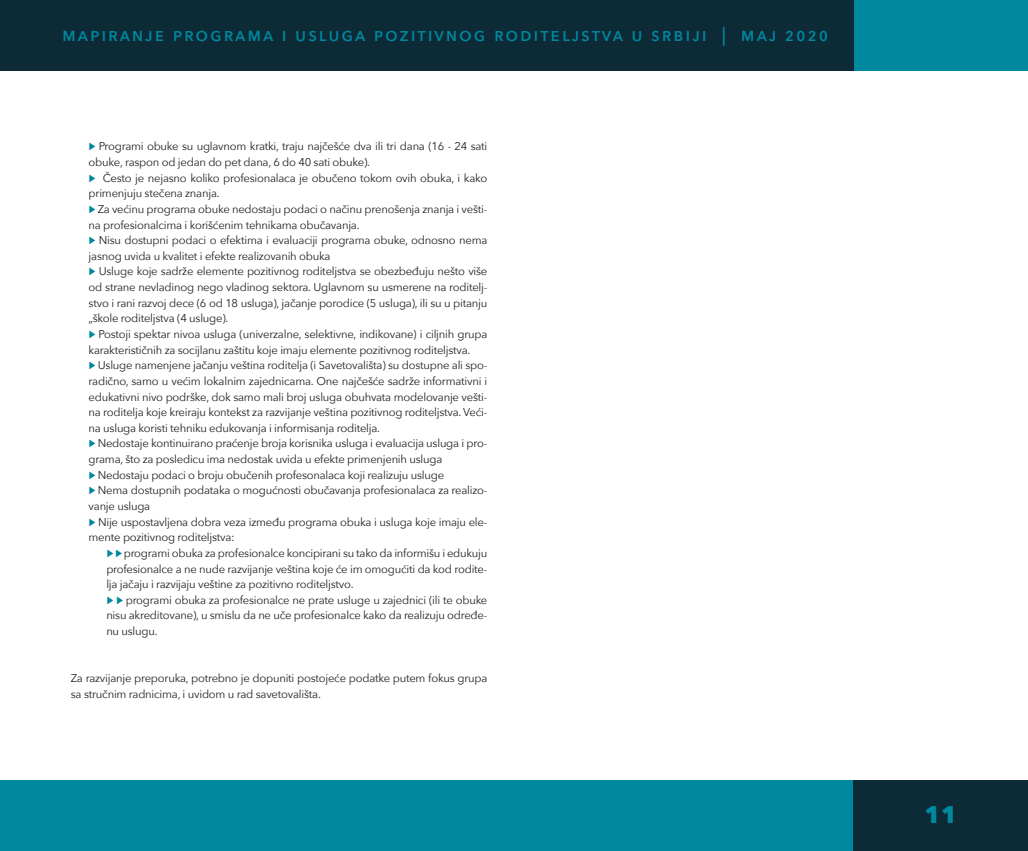
<style>
.page{position:relative;width:1028px;height:851px;background:#fff}
.page>*{position:absolute;margin:0;border:0;box-sizing:border-box;transform-origin:0 0}
.t1{font:700 30px "Avenir Next";color:#00889f}
.t2{font:500 18.75px "Avenir Next";letter-spacing:.1em;color:#00889f}
.t3{font:11.25px/15.6px "Avenir Next";letter-spacing:-.02em;color:#231f20}
.s1{font-family:"Cera PRO";font-weight:900;font-size:10.88px;color:#00889f}
</style>
<div class="page">
<div style="left:0;top:0;width:1028px;height:71px;background:#00889f"></div>
<div style="left:0;top:0;width:853px;height:71px;background:#0c2b37"></div>
<div style="left:0;top:780px;width:1028px;height:70px;background:#00889f"></div>
<div style="left:853px;top:780px;width:175px;height:70px;background:#0c2b37"></div>
<h2 class="t2" style="left:62px;top:19px;width:767px">mapiranje programa i usluga pozitivnog roditeljstva u srbiji | maj 2020</h2>
<p class="t3" style="left:89px;top:138px;width:400px"><span class="s1">▶</span> Programi obuke su uglavnom kratki, traju najčešće dva ili tri dana (16 - 24 sati obuke, raspon od jedan do pet dana, 6 do 40 sati obuke).<br><span class="s1">▶</span> Često je nejasno koliko profesionalaca je obučeno tokom ovih obuka, i kako primenjuju stečena znanja.<br><span class="s1">▶</span> Za većinu programa obuke nedostaju podaci o načinu prenošenja znanja i vešti&shy;na profesionalcima i korišćenim tehnikama obučavanja.<br><span class="s1">▶</span> Nisu dostupni podaci o efektima i evaluaciji programa obuke, odnosno nema jasnog uvida u kvalitet i efekte realizovanih obuka<br><span class="s1">▶</span> Usluge koje sadrže elemente pozitivnog roditeljstva se obezbeđuju nešto više od strane nevladinog nego vladinog sektora. Uglavnom su usmerene na roditelj&shy;stvo i rani razvoj dece (6 od 18 usluga), jačanje porodice (5 usluga), ili su u pitanju „škole roditeljstva (4 usluge).<br><span class="s1">▶</span> Postoji spektar nivoa usluga (univerzalne, selektivne, indikovane) i ciljnih grupa karakterističnih za socijlanu zaštitu koje imaju elemente pozitivnog roditeljstva.<br><span class="s1">▶</span> Usluge namenjene jačanju veština roditelja (i Savetovališta) su dostupne ali spo&shy;radično, samo u većim lokalnim zajednicama. One najčešće sadrže informativni i edukativni nivo podrške, dok samo mali broj usluga obuhvata modelovanje vešti&shy;na roditelja koje kreiraju kontekst za razvijanje veština pozitivnog roditeljstva. Veći&shy;na usluga koristi tehniku edukovanja i informisanja roditelja.<br><span class="s1">▶</span> Nedostaje kontinuirano praćenje broja korisnika usluga i evaluacija usluga i pro&shy;grama, što za posledicu ima nedostak uvida u efekte primenjenih usluga<br><span class="s1">▶</span> Nedostaju podaci o broju obučenih profesonalaca koji realizuju usluge<br><span class="s1">▶</span> Nema dostupnih podataka o mogućnosti obučavanja profesionalaca za realizo&shy;vanje usluga<br><span class="s1">▶</span> Nije uspostavljena dobra veza između programa obuka i usluga koje imaju ele&shy;mente pozitivnog roditeljstva:</p>
<p class="t3" style="left:106px;top:544px;width:382px"><span class="s1">▶ ▶</span> programi obuka za profesionalce koncipirani su tako da informišu i edukuju profesionalce a ne nude razvijanje veština koje će im omogućiti da kod rodite&shy;lja jačaju i razvijaju veštine za pozitivno roditeljstvo.<br><span class="s1">▶ ▶</span> programi obuka za profesionalce ne prate usluge u zajednici (ili te obuke nisu akreditovane), u smislu da ne uče profesionalce kako da realizuju određe&shy;nu uslugu.</p>
<p class="t3" style="left:71px;top:669px;width:418px">Za razvijanje preporuka, potrebno je dopuniti postojeće podatke putem fokus grupa sa stručnim radnicima, i uvidom u rad savetovališta.</p>
<h1 class="t1" style="left:924px;top:786px;width:36px">11</h1>
</div>
